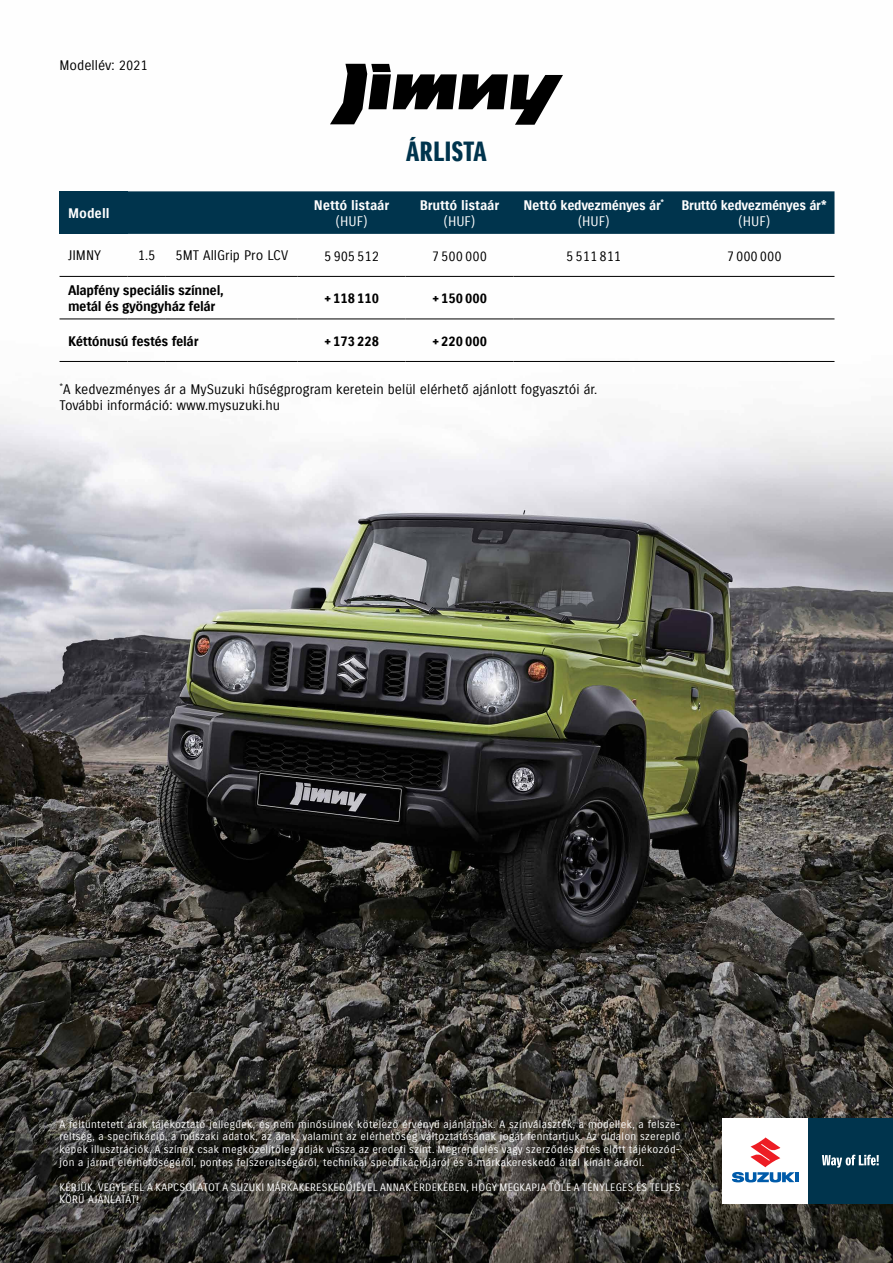
<style>
.page{position:relative;width:893px;height:1263px;background:#fff}
.page>*{position:absolute;margin:0;border:0;box-sizing:border-box;transform-origin:0 0}
.t1{font:27px "Suzuki PRO Headline";letter-spacing:.02em;color:#00344d}
.t2{font:13.5px/16.2px "Suzuki PRO Regular";color:#000}
.t3{font:13.5px/16.2px "Suzuki PRO Bold";letter-spacing:-.025em;color:#000}
.t4{font:13.5px "Suzuki PRO Bold";letter-spacing:-.015em;color:#fff}
.t5{font:13.5px "Suzuki PRO Regular";color:#fff}
.t6{font:10.5px/12.6px "Suzuki PRO Regular";letter-spacing:.02em;color:#fff;text-align:justify}
</style>
<div class="page">
<img style="left:0;top:63px;width:893px;height:1200px">
<svg style="left:330px;top:64px;width:233px;height:61px"></svg>
<div style="left:60px;top:191px;width:68px;height:43px;background:#00344d"></div>
<div style="left:128px;top:191px;width:706px;height:43px;background:#00344d"></div>
<hr style="left:60px;top:319px;width:68px;height:1px;background:#000">
<hr style="left:128px;top:319px;width:38px;height:1px;background:#000">
<hr style="left:166px;top:319px;width:132px;height:1px;background:#000">
<hr style="left:60px;top:361px;width:68px;height:1px;background:#000">
<hr style="left:128px;top:361px;width:38px;height:1px;background:#000">
<hr style="left:166px;top:361px;width:132px;height:1px;background:#000">
<hr style="left:298px;top:361px;width:108px;height:1px;background:#000">
<hr style="left:406px;top:361px;width:107px;height:1px;background:#000">
<hr style="left:513px;top:361px;width:161px;height:1px;background:#000">
<hr style="left:674px;top:361px;width:160px;height:1px;background:#000">
<hr style="left:298px;top:319px;width:108px;height:1px;background:#000">
<hr style="left:406px;top:319px;width:107px;height:1px;background:#000">
<hr style="left:513px;top:319px;width:161px;height:1px;background:#000">
<hr style="left:674px;top:319px;width:160px;height:1px;background:#000">
<hr style="left:60px;top:276px;width:68px;height:1px;background:#000">
<hr style="left:128px;top:276px;width:38px;height:1px;background:#000">
<hr style="left:166px;top:276px;width:132px;height:1px;background:#000">
<hr style="left:298px;top:276px;width:108px;height:1px;background:#000">
<hr style="left:406px;top:276px;width:107px;height:1px;background:#000">
<hr style="left:513px;top:276px;width:161px;height:1px;background:#000">
<hr style="left:674px;top:276px;width:160px;height:1px;background:#000">
<div style="left:723px;top:1118px;width:85px;height:85px;background:#fff"></div>
<hr style="left:795px;top:1172px;width:4px;height:10px;background:#005baa">
<svg style="left:732px;top:1137px;width:63px;height:45px"></svg>
<div style="left:808px;top:1118px;width:85px;height:85px;background:#00344d"></div>
<svg style="left:822px;top:1155px;width:57px;height:13px"></svg>
<p class="t2" style="left:60px;top:58px;width:90px">Modellév: 2021</p>
<p class="t4" style="left:68px;top:205px;width:43px">Modell</p>
<p class="t4" style="left:314px;top:197px;width:77px">Nettó listaár</p>
<p class="t5" style="left:336px;top:213px;width:34px">(HUF)</p>
<h1 class="t1" style="left:406px;top:135px;width:82px">ÁRLISTA</h1>
<p class="t4" style="left:420px;top:197px;width:81px">Bruttó listaár</p>
<p class="t5" style="left:443px;top:213px;width:34px">(HUF)</p>
<p class="t4" style="left:523px;top:197px;width:142px">Nettó kedvezményes ár<sup>*</sup></p>
<p class="t5" style="left:578px;top:213px;width:34px">(HUF)</p>
<p class="t4" style="left:682px;top:197px;width:147px">Bruttó kedvezményes ár*</p>
<p class="t5" style="left:738px;top:213px;width:34px">(HUF)</p>
<p class="t2" style="left:68px;top:248px;width:35px">JIMNY</p>
<p class="t2" style="left:138px;top:248px;width:19px">1.5</p>
<p class="t2" style="left:175px;top:248px;width:114px">5MT AllGrip Pro LCV</p>
<p class="t2" style="left:324px;top:248px;width:57px">5 905 512</p>
<p class="t2" style="left:432px;top:248px;width:57px">7 500 000</p>
<p class="t2" style="left:566px;top:248px;width:57px">5 511 811</p>
<p class="t2" style="left:727px;top:248px;width:57px">7 000 000</p>
<p class="t3" style="left:68px;top:282px;width:157px">Alapfény speciális színnel, metál és gyöngyház felár</p>
<p class="t3" style="left:324px;top:290px;width:56px">+ 118 110</p>
<p class="t3" style="left:432px;top:290px;width:56px">+ 150 000</p>
<p class="t3" style="left:68px;top:333px;width:132px">Kéttónusú festés felár</p>
<p class="t3" style="left:324px;top:333px;width:56px">+ 173 228</p>
<p class="t3" style="left:432px;top:333px;width:56px">+ 220 000</p>
<p class="t2" style="left:60px;top:381px;width:539px"><sup>*</sup>A kedvezményes ár a MySuzuki hűségprogram keretein belül elérhető ajánlott fogyasztói ár.<br>További információ: www.mysuzuki.hu</p>
<p class="t6" style="left:60px;top:1118px;width:622px">A feltüntetett árak tájékoztató jellegűek, és nem minősülnek kötelező érvényű ajánlatnak. A színválaszték, a modellek, a felsze&shy;reltség, a specifikáció, a műszaki adatok, az árak, valamint az elérhetőség változtatásának jogát fenntartjuk. Az oldalon szereplő képek illusztrációk. A színek csak megközelítőleg adják vissza az eredeti színt. Megrendelés vagy szerződéskötés előtt tájékozód&shy;jon a jármű elérhetőségéről, pontos felszereltségéről, technikai specifikációjáról és a márkakereskedő által kínált áráról.</p>
<p class="t6" style="left:60px;top:1181px;width:622px">KÉRJÜK, VEGYE FEL A KAPCSOLATOT A SUZUKI MÁRKAKERESKEDŐJÉVEL ANNAK ÉRDEKÉBEN, HOGY MEGKAPJA TŐLE A TÉNYLEGES ÉS TELJES<br>KÖRŰ AJÁNLATÁT!</p>
</div>
